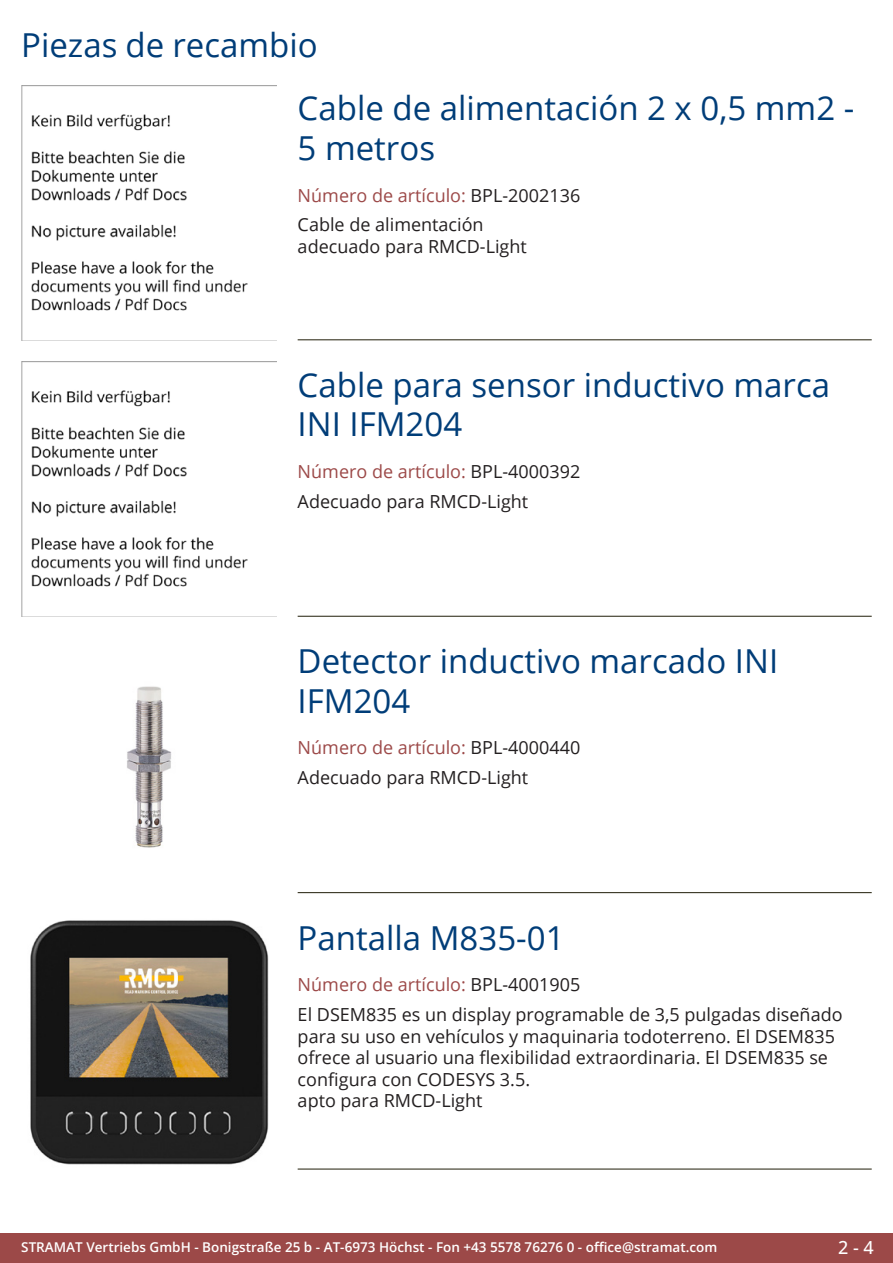
<style>
.page{position:relative;width:893px;height:1263px;background:#fff}
.page>*{position:absolute;margin:0;border:0;box-sizing:border-box;transform-origin:0 0}
.Produkttitel{font:33px/39.6px "Open Sans";color:#003d78}
.RastTitel{font:33px "Open Sans";color:#003d78}
.Beschreibung_Text{font:18px/21.6px "Open Sans";color:#231f20}
.TechDaten_Überschrif{font:18px "Open Sans";color:#9c4948}
.t1{font:500 18px "Open Sans";color:#fff}
.t2{font:600 13.5px "Open Sans";color:#fff}
.s1{color:#231f20}
</style>
<div class="page">
<div style="left:0;top:1233px;width:893px;height:30px;background:#9c4948"></div>
<hr style="left:298px;top:340px;width:574px;height:1px;background:#201d08">
<hr style="left:298px;top:616px;width:574px;height:1px;background:#201d08">
<hr style="left:298px;top:892px;width:574px;height:1px;background:#201d08">
<hr style="left:298px;top:1169px;width:574px;height:1px;background:#201d08">
<img style="left:21px;top:85px;width:255px;height:255px">
<img style="left:21px;top:361px;width:255px;height:256px">
<img style="left:127px;top:686px;width:45px;height:162px">
<img style="left:30px;top:920px;width:239px;height:245px">
<p class="RastTitel" style="left:21px;top:22px;width:298px">Piezas de recambio</p>
<p class="Produkttitel" style="left:298px;top:88px;width:558px">Cable de alimentación 2 x 0,5 mm2 -<br>5 metros</p>
<p class="TechDaten_Überschrif" style="left:298px;top:183px;width:284px">Número de artículo: <span class="s1">BPL-2002136</span></p>
<p class="Beschreibung_Text" style="left:298px;top:214px;width:231px">Cable de alimentación adecuado para RMCD-Light</p>
<p class="Produkttitel" style="left:298px;top:364px;width:534px">Cable para sensor inductivo marca<br>INI IFM204</p>
<p class="TechDaten_Überschrif" style="left:298px;top:459px;width:284px">Número de artículo: <span class="s1">BPL-4000392</span></p>
<p class="Beschreibung_Text" style="left:298px;top:490px;width:232px">Adecuado para RMCD-Light</p>
<p class="Produkttitel" style="left:298px;top:640px;width:482px">Detector inductivo marcado INI<br>IFM204</p>
<p class="TechDaten_Überschrif" style="left:298px;top:735px;width:284px">Número de artículo: <span class="s1">BPL-4000440</span></p>
<p class="Beschreibung_Text" style="left:298px;top:766px;width:232px">Adecuado para RMCD-Light</p>
<p class="Produkttitel" style="left:298px;top:917px;width:268px">Pantalla M835-01</p>
<p class="TechDaten_Überschrif" style="left:298px;top:972px;width:284px">Número de artículo: <span class="s1">BPL-4001905</span></p>
<p class="Beschreibung_Text" style="left:298px;top:1003px;width:546px">El DSEM835 es un display programable de 3,5 pulgadas diseñado para su uso en vehículos y maquinaria todoterreno. El DSEM835 ofrece al usuario una flexibilidad extraordinaria. El DSEM835 se configura con CODESYS 3.5.<br>apto para RMCD-Light</p>
<p class="t2" style="left:21px;top:1238px;width:698px">STRAMAT Vertriebs GmbH - Bonigstraße 25 b - AT-6973 Höchst - Fon +43 5578 76276 0 - office@stramat.com</p>
<p class="t1" style="left:838px;top:1234px;width:37px">2 - 4</p>
</div>
